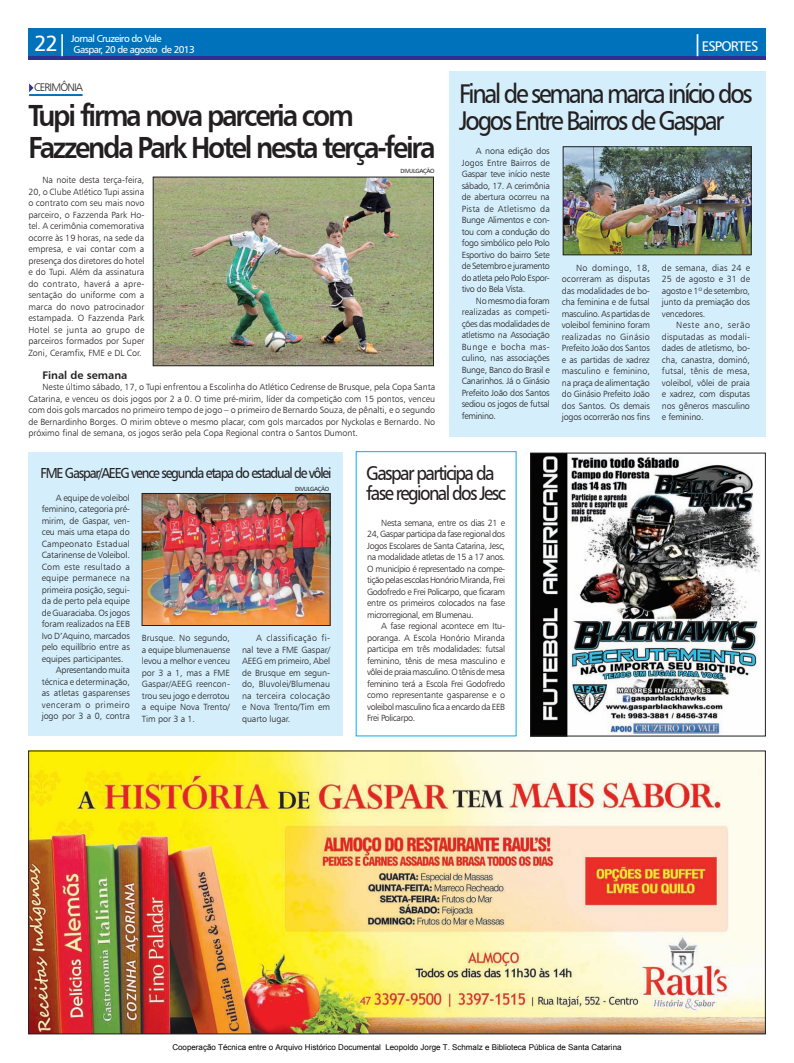
<style>
.page{position:relative;width:794px;height:1063px;background:#fff}
.page>*{position:absolute;margin:0;border:0;box-sizing:border-box;transform-origin:0 0}
.t1{font:30.6px/32.1px "Humanist 777 BT Bold B";letter-spacing:-.08em;color:#231f20;scale:.9 1}
.t2{font:27.1px/27.1px "Humanist 777 BT Roman B";letter-spacing:-.09em;color:#231f20;scale:.9 1}
.t3{font:22px "Humanist 777 BT Roman B";color:#fff}
.t4{font:19.9px/19.9px "Humanist 777 BT Roman B";letter-spacing:-.09em;color:#231f20;scale:.9 1}
.t5{font:14.5px "Humanist 777 BT Roman B";letter-spacing:-.09em;color:#231f20;scale:.9 1}
.t6{font:14px "Humanist 777 BT Roman B";letter-spacing:-.06em;color:#fff}
.t7{font:11px "Humanist 777 BT Bold B";color:#231f20}
.t8{font:11px "Humanist 777 BT Light B";color:#231f20}
.t9{font:10px/11px "Humanist 777 BT Roman B";letter-spacing:-.06em;color:#fff}
.t10{font:9px/11.5px "Humanist 777 BT Light B";letter-spacing:-.01em;color:#231f20;text-align:justify}
.t11{font:9px "Humanist 777 BT Light B";letter-spacing:.02em;color:#231f20}
.t12{font:9px "Humanist 777 BT Light B";letter-spacing:.015em;color:#231f20}
.t13{font:9px "Humanist 777 BT Light B";letter-spacing:.04em;color:#231f20}
.t14{font:8px "Arial";color:#000}
.t15{font:6px "Humanist 777 BT Roman B";letter-spacing:-.05em;color:#231f20}
.s1{font-size:22px}
</style>
<div class="page">
<div style="left:28px;top:28px;width:737px;height:29px;background:#0072bc"></div>
<hr style="left:28px;top:57px;width:737px;height:3px;background:#2e3092">
<div style="left:449px;top:71px;width:316px;height:366px;background:#d4effb"></div>
<div style="left:29px;top:452px;width:314px;height:284px;background:#d4effb"></div>
<hr style="left:29px;top:94px;width:54px;height:2px;background:#0072bc">
<svg style="left:29px;top:83px;width:5px;height:9px"></svg>
<img style="left:144px;top:495px;width:184px;height:129px">
<div style="left:142px;top:493px;width:188px;height:133px;border:1px solid #231f20"></div>
<img style="left:155px;top:179px;width:277px;height:185px">
<div style="left:153px;top:177px;width:281px;height:189px;border:1px solid #231f20"></div>
<img style="left:530px;top:453px;width:236px;height:284px">
<div style="left:530px;top:453px;width:235px;height:283px;border:1px solid #231f20"></div>
<img style="left:30px;top:753px;width:733px;height:279px">
<img style="left:565px;top:148px;width:184px;height:105px">
<div style="left:563px;top:146px;width:188px;height:109px;border:1px solid #231f20"></div>
<h3 class="t3" style="left:34px;top:30px;width:35px">22|</h3>
<h3 class="t6" style="left:692px;top:38px;width:68px"><span class="s1">|</span>ESPORTES</h3>
<p class="t9" style="left:71px;top:33px;width:125px">Jornal Cruzeiro do Vale<br>Gaspar, 20 de agosto de 2013</p>
<p class="t8" style="left:34px;top:80px;width:39px">cerimônia</p>
<h1 class="t1" style="left:28px;top:99px;width:454px">Tupi firma nova parceria com<br>Fazzenda Park Hotel nesta terça-feira</h1>
<p class="t15" style="left:401px;top:167px;width:35px">divulgação</p>
<p class="t10" style="left:28px;top:174px;width:118px;text-indent:14px">Na noite desta terça-feira, 20, o Clube Atlético Tupi assina o contrato com seu mais novo parceiro, o Fazzenda Park Ho&shy;tel. A cerimônia comemorativa ocorre às 19 horas, na sede da empresa, e vai contar com a presença dos diretores do hotel e do Tupi. Além da assinatura do contrato, haverá a apre&shy;sentação do uniforme com a marca do novo patrocinador estampada. O Fazzenda Park Hotel se junta ao grupo de parceiros formados por Super Zoni, Ceramfix, FME e DL Cor.</p>
<p class="t7" style="left:42px;top:368px;width:86px">Final de semana</p>
<p class="t10" style="left:28px;top:381px;width:408px;text-indent:14px">Neste último sábado, 17, o Tupi enfrentou a Escolinha do Atlético Cedrense de Brusque, pela Copa Santa Catarina, e venceu os dois jogos por 2 a 0. O time pré-mirim, líder da competição com 15 pontos, venceu com dois gols marcados no primeiro tempo de jogo – o primeiro de Bernardo Souza, de pênalti, e o segundo de Bernardinho Borges. O mirim obteve o mesmo placar, com gols marcados por Nyckolas e Bernardo. No próximo final de semana, os jogos serão pela Copa Regional contra o Santos Dumont.</p>
<h2 class="t2" style="left:459px;top:79px;width:328px">Final de semana marca início dos<br>Jogos Entre Bairros de Gaspar</h2>
<p class="t10" style="left:462px;top:145px;width:90px;text-indent:14px">A nona edição dos Jogos Entre Bairros de Gaspar teve início neste sábado, 17. A cerimônia de abertura ocorreu na Pista de Atletismo da Bunge Alimentos e con&shy;tou com a condução do fogo simbólico pelo Polo Esportivo do bairro Sete de Setembro e juramento do atleta pelo Polo Espor&shy;tivo do Bela Vista.</p>
<p class="t10" style="left:462px;top:295px;width:90px;text-indent:14px">No mesmo dia foram realizadas as competi&shy;ções das modalidades de atletismo na Associação Bunge e bocha mas&shy;culino, nas associações Bunge, Banco do Brasil e Canarinhos. Já o Ginásio Prefeito João dos Santos sediou os jogos de futsal feminino.</p>
<p class="t10" style="left:562px;top:261px;width:90px;text-indent:14px">No domingo, 18, ocorreram as disputas das modalidades de bo&shy;cha feminina e de futsal masculino. As partidas de voleibol feminino foram realizadas no Ginásio Prefeito João dos Santos e as partidas de xadrez masculino e feminino, na praça de alimentação do Ginásio Prefeito João dos Santos. Os demais jogos ocorrerão nos fins</p>
<p class="t10" style="left:662px;top:262px;width:90px">de semana, dias 24 e 25 de agosto e 31 de agosto e 1º de setembro, junto da premiação dos vencedores.</p>
<p class="t10" style="left:662px;top:319px;width:90px;text-indent:14px">Neste ano, serão disputadas as modali&shy;dades de atletismo, bo&shy;cha, canastra, dominó, futsal, tênis de mesa, voleibol, vôlei de praia e xadrez, com disputas nos gêneros masculino e feminino.</p>
<h3 class="t5" style="left:41px;top:464px;width:324px">FME Gaspar/AEEG vence segunda etapa do estadual de vôlei</h3>
<p class="t10" style="left:56px;top:492px;width:75px">A equipe de voleibol</p>
<p class="t10" style="left:42px;top:503px;width:90px">feminino, categoria pré-</p>
<p class="t10" style="left:42px;top:515px;width:90px">mirim, de Gaspar, ven-</p>
<p class="t10" style="left:42px;top:526px;width:90px">ceu mais uma etapa do</p>
<p class="t12" style="left:42px;top:538px;width:90px">Campeonato Estadual</p>
<p class="t10" style="left:42px;top:549px;width:90px">Catarinense de Voleibol.</p>
<p class="t11" style="left:42px;top:561px;width:90px">Com este resultado a</p>
<p class="t11" style="left:42px;top:573px;width:90px">equipe permanece na</p>
<p class="t10" style="left:42px;top:584px;width:90px">primeira posição, segui-</p>
<p class="t10" style="left:42px;top:595px;width:90px">da de perto pela equipe</p>
<p class="t10" style="left:42px;top:607px;width:90px">de Guaraciaba. Os jogos</p>
<p class="t10" style="left:42px;top:618px;width:90px">foram realizados na EEB</p>
<p class="t10" style="left:42px;top:630px;width:90px">Ivo D’Aquino, marcados</p>
<p class="t10" style="left:42px;top:641px;width:90px">pelo equilíbrio entre as</p>
<p class="t10" style="left:42px;top:653px;width:83px">equipes participantes.</p>
<p class="t10" style="left:56px;top:664px;width:75px">Apresentando muita</p>
<p class="t10" style="left:42px;top:676px;width:90px">técnica e determinação,</p>
<p class="t10" style="left:42px;top:687px;width:90px">as atletas gasparenses</p>
<p class="t13" style="left:42px;top:699px;width:90px">venceram o primeiro</p>
<p class="t10" style="left:42px;top:710px;width:90px">jogo por 3 a 0, contra</p>
<p class="t15" style="left:295px;top:485px;width:35px">divulgação</p>
<p class="t10" style="left:142px;top:632px;width:90px">Brusque. No segundo, a equipe blumenauense levou a melhor e venceu por 3 a 1, mas a FME Gaspar/AEEG reencon&shy;trou seu jogo e derrotou a equipe Nova Trento/ Tim por 3 a 1.</p>
<p class="t10" style="left:242px;top:632px;width:90px;text-indent:14px">A classificação fi&shy;nal teve a FME Gaspar/ AEEG em primeiro, Abel de Brusque em segun&shy;do, Bluvolei/Blumenau na terceira colocação e Nova Trento/Tim em quarto lugar.</p>
<h3 class="t4" style="left:366px;top:463px;width:157px">Gaspar participa da fase regional dos Jesc</h3>
<p class="t10" style="left:367px;top:517px;width:140px;text-indent:14px">Nesta semana, entre os dias 21 e 24, Gaspar participa da fase regional dos Jogos Escolares de Santa Catarina, Jesc, na modalidade atletas de 15 a 17 anos.<br>O município é representado na compe&shy;tição pelas escolas Honório Miranda, Frei Godofredo e Frei Policarpo, que ficaram entre os primeiros colocados na fase microrregional, em Blumenau.</p>
<p class="t10" style="left:367px;top:620px;width:140px;text-indent:14px">A fase regional acontece em Itu&shy;poranga. A Escola Honório Miranda participa em três modalidades: futsal feminino, tênis de mesa masculino e vôlei de praia masculino. O tênis de mesa feminino terá a Escola Frei Godofredo como representante gasparense e o voleibol masculino fica a encardo da EEB Frei Policarpo.</p>
<p class="t14" style="left:172px;top:1042px;width:451px">Cooperação Técnica entre o Arquivo Histórico Documental Leopoldo Jorge T. Schmalz e Biblioteca Pública de Santa Catarina</p>
</div>
